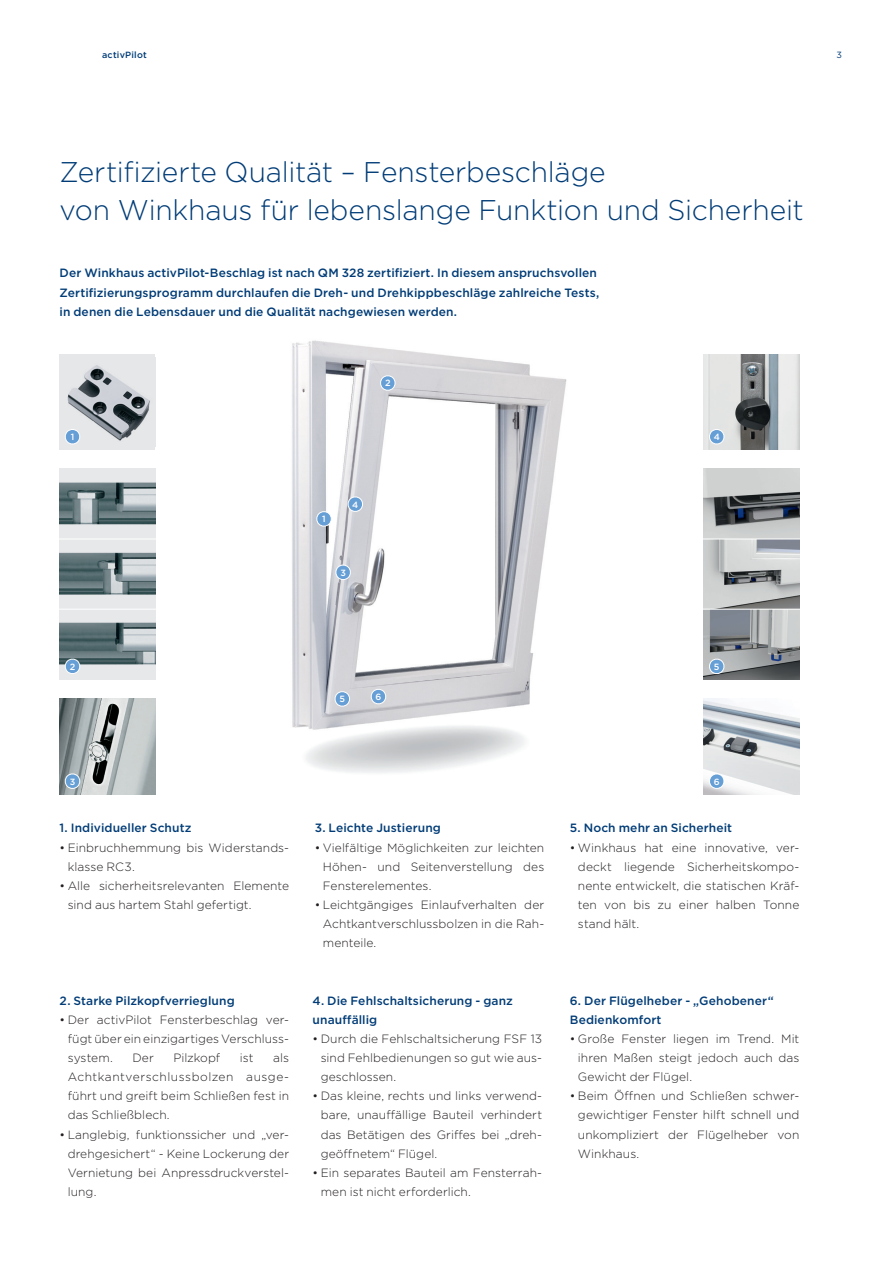
<style>
.page{position:relative;width:893px;height:1263px;background:#fff}
.page>*{position:absolute;margin:0;border:0;box-sizing:border-box;transform-origin:0 0}
.t1{font:300 28.5px/38.2px "Gotham";letter-spacing:-.005em;color:#013c77}
.t2{font:300 12px/19.2px "Gotham";letter-spacing:.005em;color:#231f20;text-align:justify}
.t3{font:500 12px/19.2px "Gotham";letter-spacing:.01em;color:#013c77}
.t4{font:500 9px "Gotham";color:#fff}
.t5{font:500 9px "Gotham";letter-spacing:.025em;color:#013c77}
.t6{font:9px "Gotham";color:#013c77}
</style>
<div class="page">
<div style="left:60px;top:354px;width:95px;height:96px;background:#e6e7e9"></div>
<img style="left:67px;top:365px;width:83px;height:76px">
<img style="left:60px;top:698px;width:95px;height:96px">
<img style="left:704px;top:354px;width:95px;height:96px">
<img style="left:704px;top:469px;width:95px;height:210px">
<img style="left:704px;top:698px;width:95px;height:96px">
<img style="left:60px;top:469px;width:95px;height:210px">
<svg style="left:708px;top:428px;width:18px;height:17px"></svg>
<svg style="left:708px;top:657px;width:18px;height:17px"></svg>
<svg style="left:708px;top:772px;width:18px;height:17px"></svg>
<svg style="left:65px;top:428px;width:17px;height:16px"></svg>
<svg style="left:63px;top:772px;width:19px;height:17px"></svg>
<svg style="left:63px;top:657px;width:19px;height:17px"></svg>
<img style="left:292px;top:340px;width:275px;height:433px">
<svg style="left:315px;top:510px;width:18px;height:17px"></svg>
<svg style="left:379px;top:374px;width:18px;height:17px"></svg>
<svg style="left:334px;top:563px;width:18px;height:17px"></svg>
<svg style="left:333px;top:690px;width:18px;height:17px"></svg>
<svg style="left:369px;top:687px;width:18px;height:17px"></svg>
<svg style="left:346px;top:495px;width:18px;height:17px"></svg>
<hr style="left:695px;top:539px;width:113px;height:1px;background:#fff">
<hr style="left:695px;top:609px;width:113px;height:1px;background:#fff">
<hr style="left:51px;top:539px;width:113px;height:1px;background:#fff">
<hr style="left:51px;top:609px;width:113px;height:1px;background:#fff">
<p class="t5" style="left:102px;top:49px;width:46px">activPilot</p>
<p class="t6" style="left:836px;top:49px;width:7px">3</p>
<h1 class="t1" style="left:60px;top:152px;width:746px">Zertifizierte Qualität – Fensterbeschläge<br>von Winkhaus für lebenslange Funktion und Sicherheit</h1>
<p class="t3" style="left:60px;top:263px;width:541px">Der Winkhaus activPilot-Beschlag ist nach QM 328 zertifiziert. In diesem anspruchsvollen<br>Zertifizierungsprogramm durchlaufen die Dreh- und Drehkippbeschläge zahlreiche Tests, in denen die Lebensdauer und die Qualität nachgewiesen werden.</p>
<p class="t4" style="left:71px;top:431px;width:5px">1</p>
<p class="t4" style="left:385px;top:377px;width:7px">2</p>
<p class="t4" style="left:322px;top:513px;width:5px">1</p>
<p class="t4" style="left:352px;top:498px;width:8px">4</p>
<p class="t4" style="left:340px;top:567px;width:7px">3</p>
<p class="t4" style="left:714px;top:431px;width:8px">4</p>
<p class="t4" style="left:70px;top:661px;width:7px">2</p>
<p class="t4" style="left:339px;top:693px;width:7px">5</p>
<p class="t4" style="left:375px;top:691px;width:7px">6</p>
<p class="t4" style="left:714px;top:661px;width:7px">5</p>
<p class="t4" style="left:70px;top:775px;width:7px">3</p>
<p class="t3" style="left:60px;top:818px;width:133px">1. Individueller Schutz</p>
<p class="t2" style="left:68px;top:837px;width:223px;text-indent:-8px">• Einbruchhemmung bis Widerstands&shy;klasse RC3.</p>
<p class="t2" style="left:68px;top:876px;width:223px;text-indent:-8px">• Alle sicherheitsrelevanten Elemente sind aus hartem Stahl gefertigt.</p>
<p class="t3" style="left:60px;top:991px;width:177px">2. Starke Pilzkopfverrieglung</p>
<p class="t2" style="left:68px;top:1010px;width:223px;text-indent:-8px">• Der activPilot Fensterbeschlag ver&shy;fügt über ein einzigartiges Verschluss&shy;system.</p>
<p class="t2" style="left:132px;top:1048px;width:23px">Der</p>
<p class="t2" style="left:173px;top:1048px;width:48px">Pilzkopf</p>
<p class="t2" style="left:240px;top:1048px;width:15px">ist</p>
<p class="t2" style="left:68px;top:1048px;width:223px;text-indent:206px">als Achtkantverschlussbolzen ausge&shy;führt und greift beim Schließen fest in das Schließblech.</p>
<p class="t2" style="left:68px;top:1124px;width:223px;text-indent:-8px">• Langlebig, funktionssicher und „ver&shy;drehgesichert“ - Keine Lockerung der Vernietung bei Anpressdruckverstel&shy;lung.</p>
<p class="t3" style="left:315px;top:818px;width:128px">3. Leichte Justierung</p>
<p class="t2" style="left:323px;top:837px;width:223px;text-indent:-8px">• Vielfältige Möglichkeiten zur leichten Höhen- und Seitenverstellung des Fensterelementes.</p>
<p class="t2" style="left:323px;top:895px;width:223px;text-indent:-8px">• Leichtgängiges Einlaufverhalten der Achtkantverschlussbolzen in die Rah&shy;menteile.</p>
<p class="t3" style="left:313px;top:991px;width:202px">4. Die Fehlschaltsicherung - ganz unauffällig</p>
<p class="t2" style="left:321px;top:1029px;width:223px;text-indent:-8px">• Durch die Fehlschaltsicherung FSF 13 sind Fehlbedienungen so gut wie aus&shy;geschlossen.</p>
<p class="t2" style="left:321px;top:1086px;width:223px;text-indent:-8px">• Das kleine, rechts und links verwend&shy;bare, unauffällige Bauteil verhindert das Betätigen des Griffes bei „dreh&shy;geöffnetem“ Flügel.</p>
<p class="t2" style="left:321px;top:1163px;width:223px;text-indent:-8px">• Ein separates Bauteil am Fensterrah&shy;men ist nicht erforderlich.</p>
<p class="t4" style="left:714px;top:775px;width:7px">6</p>
<p class="t3" style="left:570px;top:818px;width:164px">5. Noch mehr an Sicherheit</p>
<p class="t2" style="left:578px;top:837px;width:223px;text-indent:-8px">• Winkhaus hat eine innovative, ver&shy;deckt liegende Sicherheitskompo&shy;nente entwickelt, die statischen Kräf&shy;ten von bis zu einer halben Tonne stand hält.</p>
<p class="t3" style="left:570px;top:991px;width:205px">6. Der Flügelheber - „Gehobener“<br>Bedienkomfort</p>
<p class="t2" style="left:578px;top:1029px;width:223px;text-indent:-8px">• Große Fenster liegen im Trend. Mit ihren Maßen steigt jedoch auch das Gewicht der Flügel.</p>
<p class="t2" style="left:578px;top:1086px;width:223px;text-indent:-8px">• Beim Öffnen und Schließen schwer&shy;gewichtiger Fenster hilft schnell und unkompliziert der Flügelheber von Winkhaus.</p>
</div>
